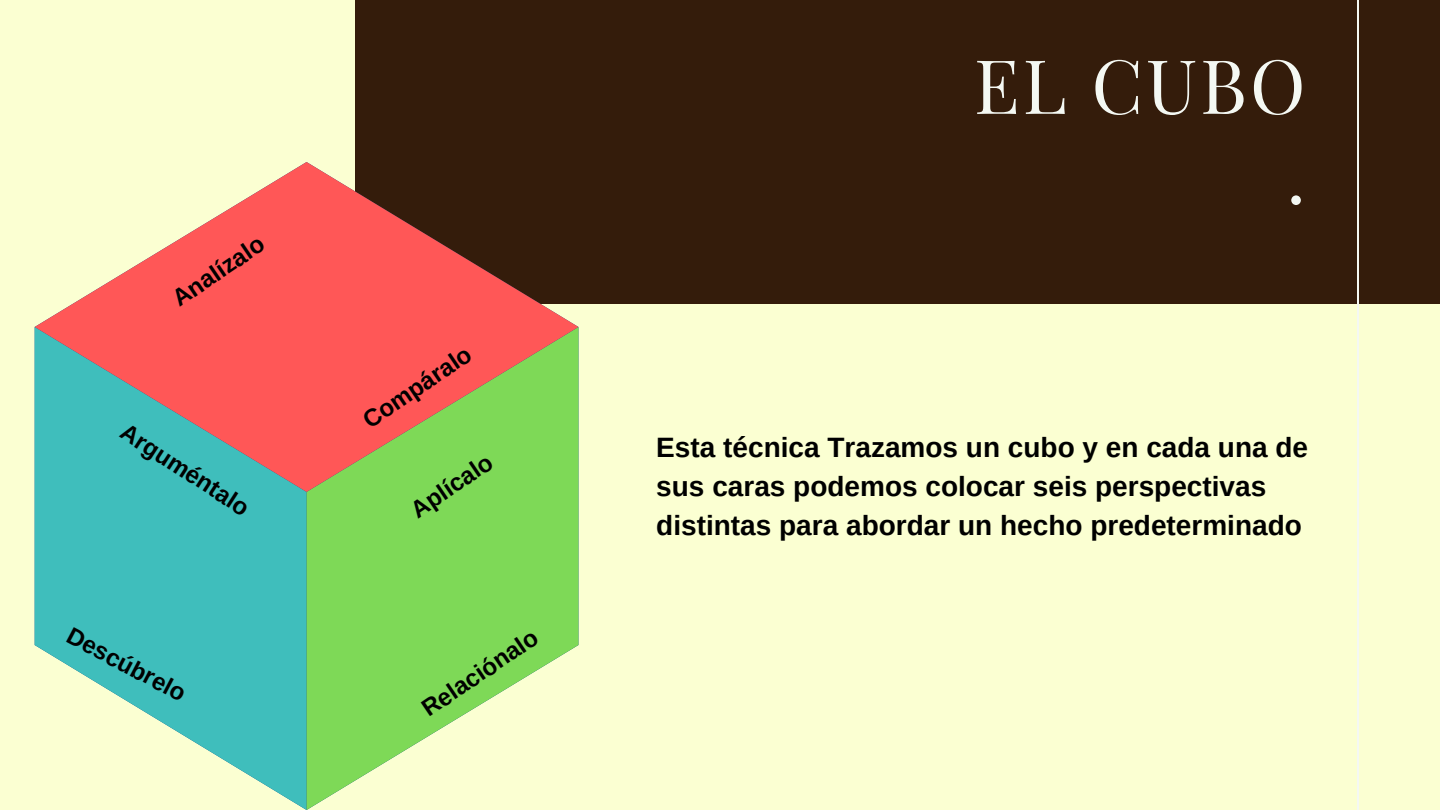
<style>
.page{position:relative;width:1440px;height:810px;background:#fbffd2}
.page>*{position:absolute;margin:0;border:0;box-sizing:border-box;transform-origin:0 0}
.t1{font:75px/90px "Playfair Display";letter-spacing:.04em;color:#f4f8f3;text-align:right}
.t2{font:700 28px/39px "Arimo";color:#000}
.t3{font:700 24px "Arimo";color:#000}
</style>
<div class="page">
<div style="left:355px;top:0;width:1085px;height:304px;background:#341c0b"></div>
<hr style="left:1357px;top:0;width:2px;height:810px;background:#f4f8f3">
<svg style="left:35px;top:492px;width:272px;height:318px;fill:#3fbebc"></svg>
<svg style="left:307px;top:492px;width:271px;height:318px;fill:#7ed957"></svg>
<svg style="left:35px;top:162px;width:543px;height:330px;fill:#fb5757"></svg>
<p class="t3" style="left:167px;top:289px;width:107px;rotate:-34deg">Analízalo</p>
<p class="t3" style="left:130px;top:418px;width:149px;rotate:33deg">Arguméntalo</p>
<p class="t3" style="left:358px;top:411px;width:127px;rotate:-34deg">Compáralo</p>
<p class="t3" style="left:406px;top:501px;width:95px;rotate:-34deg">Aplícalo</p>
<p class="t3" style="left:75px;top:622px;width:132px;rotate:28deg">Descúbrelo</p>
<p class="t3" style="left:417px;top:699px;width:136px;rotate:-34deg">Relaciónalo</p>
<h1 class="t1" style="left:974px;top:38px;width:333px">EL CUBO .</h1>
<p class="t2" style="left:656px;top:428px;width:653px">Esta técnica Trazamos un cubo y en cada una de sus caras podemos colocar seis perspectivas distintas para abordar un hecho predeterminado</p>
</div>
